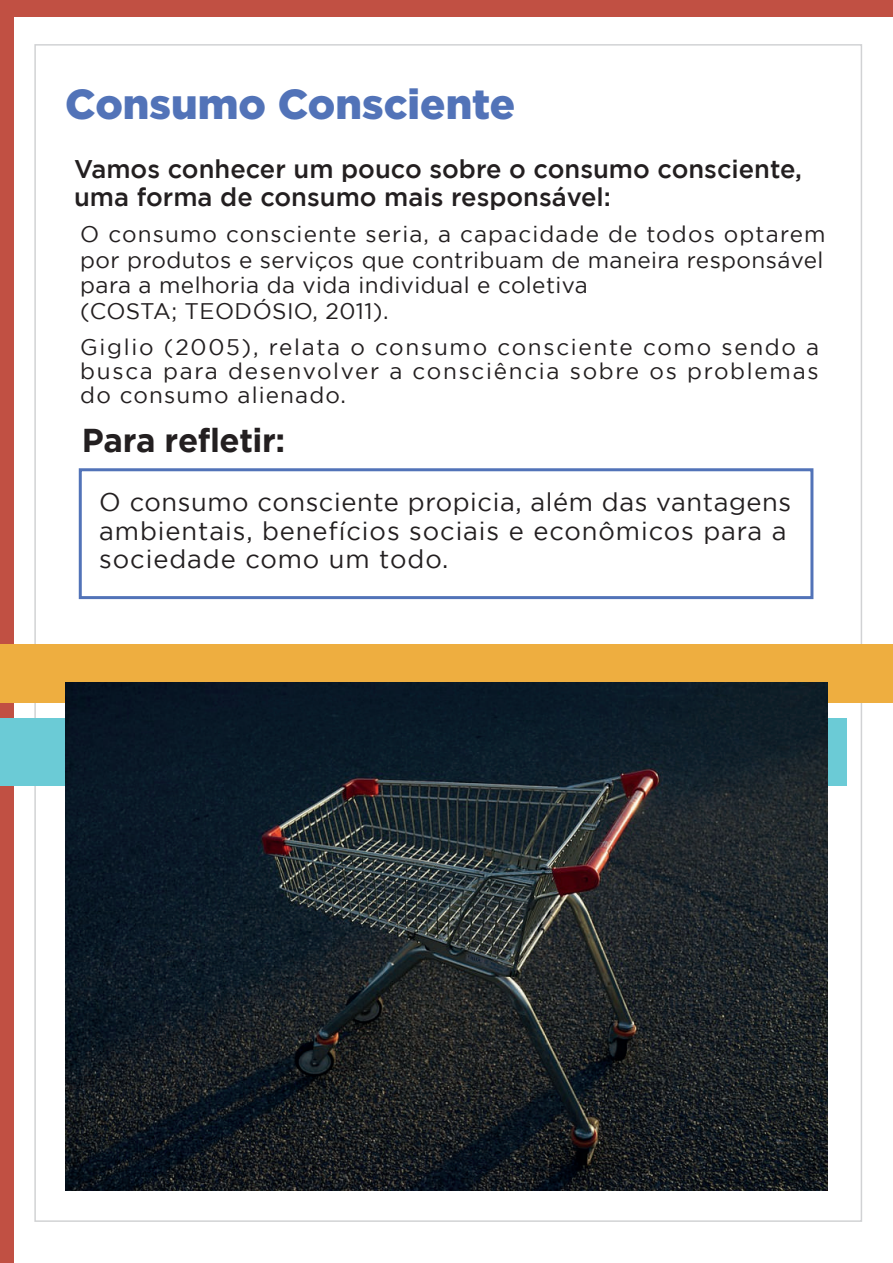
<style>
.page{position:relative;width:893px;height:1263px;background:#fff}
.page>*{position:absolute;margin:0;border:0;box-sizing:border-box;transform-origin:0 0}
.t1{font:900 42px "Gotham";color:#5273b8}
.t2{font:700 33px "Gotham";letter-spacing:-.015em;color:#231f20}
.t3{font:25.5px/28.5px "Gotham";letter-spacing:.035em;color:#231f20}
.t4{font:500 25.5px/28.5px "Gotham";color:#231f20}
.t5{font:22.5px/25.5px "Gotham";letter-spacing:.02em;color:#231f20}
</style>
<div class="page">
<div style="left:0;top:0;width:893px;height:17px;background:#c15043"></div>
<div style="left:0;top:0;width:14px;height:1263px;background:#c15043"></div>
<div style="left:79px;top:468px;width:734px;height:131px;border:3px solid #5273b8"></div>
<div style="left:0;top:644px;width:893px;height:59px;background:#eeae40"></div>
<div style="left:0;top:718px;width:846px;height:67px;background:#6bcbd6"></div>
<img style="left:65px;top:683px;width:763px;height:508px">
<h1 class="t1" style="left:65px;top:80px;width:452px">Consumo Consciente</h1>
<p class="t4" style="left:74px;top:154px;width:729px">Vamos conhecer um pouco sobre o consumo consciente, uma forma de consumo mais responsável:</p>
<p class="t5" style="left:80px;top:221px;width:747px">O consumo consciente seria, a capacidade de todos optarem por produtos e serviços que contribuam de maneira responsável para a melhoria da vida individual e coletiva<br>(COSTA; TEODÓSIO, 2011).</p>
<p class="t5" style="left:80px;top:335px;width:740px;line-height:24px;text-align:justify">Giglio (2005), relata o consumo consciente como sendo a busca para desenvolver a consciência sobre os problemas do consumo alienado.</p>
<h2 class="t2" style="left:82px;top:421px;width:205px">Para refletir:</h2>
<p class="t3" style="left:99px;top:488px;width:693px">O consumo consciente propicia, além das vantagens ambientais, benefícios sociais e econômicos para a sociedade como um todo.</p>
</div>
